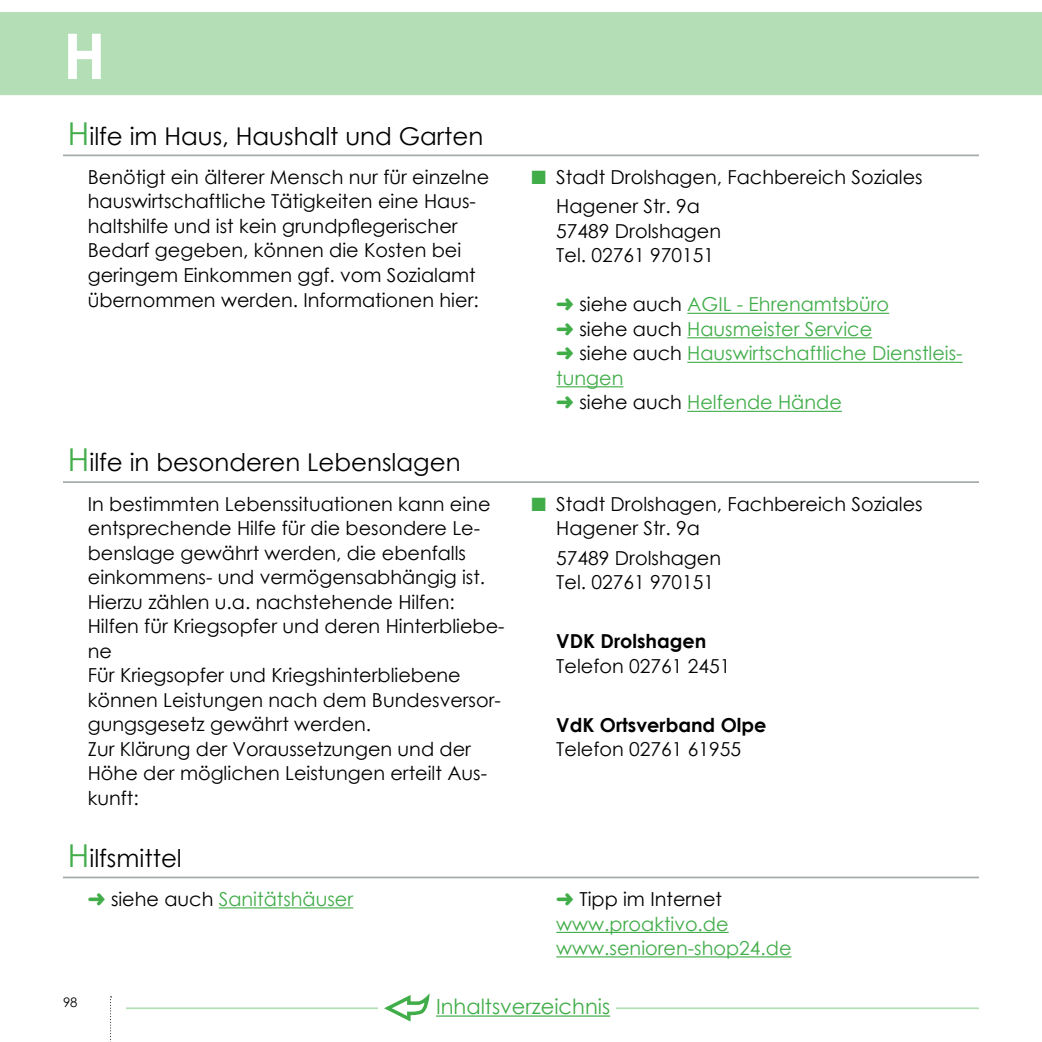
<style>
.page{position:relative;width:1042px;height:1042px;background:#fff}
.page>*{position:absolute;margin:0;border:0;box-sizing:border-box;transform-origin:0 0}
.Buchstabe{font:700 63px "Century Gothic";color:#fff}
.Subline_1{font:24.5px "Century Gothic";color:#000}
.t1{font:21px "Century Gothic";color:#41ad49}
.Fleßtext_11pt{font:19.25px/24.5px "Century Gothic";color:#000}
.Fleßtext_11pt-2{font:19.25px/24.5px "Century Gothic";color:#41ad49}
.Subline_3{font:700 19.25px "Century Gothic";color:#000}
.t2{font:13.12px "Century Gothic";color:#000}
.s1{font-size:31.5px;color:#41ad49}
.s2{color:#41ad49}
.s3{color:#000}
</style>
<div class="page">
<svg style="left:110px;top:996px;width:2px;height:46px"></svg>
<div style="left:0;top:12px;width:1042px;height:83px;background:#b3deb6"></div>
<hr style="left:126px;top:1007px;width:853px;height:2px;background:#41ad49">
<div style="left:378px;top:991px;width:54px;height:35px;background:#fff"></div>
<div style="left:431px;top:998px;width:184px;height:16px;background:#fff"></div>
<hr style="left:436px;top:1015px;width:174px;height:1px;background:#41ad49">
<svg style="left:384px;top:993px;width:46px;height:29px"></svg>
<hr style="left:63px;top:154px;width:916px;height:2px;background:#a5acab">
<hr style="left:687px;top:313px;width:202px;height:1px;background:#41ad49">
<hr style="left:687px;top:337px;width:185px;height:1px;background:#41ad49">
<hr style="left:687px;top:362px;width:275px;height:1px;background:#41ad49">
<hr style="left:556px;top:386px;width:67px;height:1px;background:#41ad49">
<hr style="left:687px;top:411px;width:155px;height:1px;background:#41ad49">
<hr style="left:63px;top:481px;width:916px;height:2px;background:#a5acab">
<hr style="left:63px;top:876px;width:916px;height:2px;background:#a5acab">
<hr style="left:219px;top:907px;width:134px;height:1px;background:#41ad49">
<hr style="left:556px;top:932px;width:173px;height:1px;background:#41ad49">
<hr style="left:556px;top:956px;width:235px;height:1px;background:#41ad49">
<svg style="left:1026px;top:12px;width:16px;height:4px"></svg>
<p class="Buchstabe" style="left:63px;top:8px;width:44px">H</p>
<p class="Subline_1" style="left:68px;top:119px;width:417px"><span class="s1">H</span>ilfe im Haus, Haushalt und Garten</p>
<p class="Fleßtext_11pt" style="left:88px;top:164px;width:403px">Benötigt ein älterer Mensch nur für einzelne hauswirtschaftliche Tätigkeiten eine Haus&shy;haltshilfe und ist kein grundpflegerischer Bedarf gegeben, können die Kosten bei geringem Einkommen ggf. vom Sozialamt übernommen werden. Informationen hier:</p>
<p class="Fleßtext_11pt" style="left:531px;top:164px;width:393px"><span class="s2">■</span> Stadt Drolshagen, Fachbereich Soziales</p>
<p class="Fleßtext_11pt" style="left:556px;top:194px;width:145px">Hagener Str. 9a</p>
<p class="Fleßtext_11pt" style="left:556px;top:218px;width:166px">57489 Drolshagen</p>
<p class="Fleßtext_11pt" style="left:556px;top:243px;width:159px">Tel. 02761 970151</p>
<p class="Fleßtext_11pt-2" style="left:579px;top:292px;width:311px"><span class="s3">siehe auch</span> AGIL - Ehrenamtsbüro</p>
<p class="Fleßtext_11pt-2" style="left:579px;top:316px;width:294px"><span class="s3">siehe auch</span> Hausmeister Service</p>
<p class="Fleßtext_11pt-2" style="left:556px;top:341px;width:408px;text-indent:23px"><span class="s3">siehe auch</span> Hauswirtschaftliche Dienstleis&shy;tungen</p>
<p class="Fleßtext_11pt-2" style="left:579px;top:390px;width:264px"><span class="s3">siehe auch</span> Helfende Hände</p>
<p class="Subline_1" style="left:68px;top:445px;width:394px"><span class="s1">H</span>ilfe in besonderen Lebenslagen</p>
<p class="Fleßtext_11pt" style="left:88px;top:491px;width:404px">In bestimmten Lebenssituationen kann eine entsprechende Hilfe für die besondere Le&shy;benslage gewährt werden, die ebenfalls einkommens- und vermögensabhängig ist.<br>Hierzu zählen u.a. nachstehende Hilfen:</p>
<p class="Fleßtext_11pt" style="left:88px;top:614px;width:418px">Hilfen für Kriegsopfer und deren Hinterbliebe&shy;ne</p>
<p class="Fleßtext_11pt" style="left:88px;top:663px;width:414px">Für Kriegsopfer und Kriegshinterbliebene können Leistungen nach dem Bundesversor&shy;gungsgesetz gewährt werden.</p>
<p class="Fleßtext_11pt" style="left:88px;top:736px;width:401px">Zur Klärung der Voraussetzungen und der<br>Höhe der möglichen Leistungen erteilt Aus&shy;kunft:</p>
<p class="Fleßtext_11pt" style="left:556px;top:491px;width:368px;text-indent:-25px"><span class="s2">■</span> Stadt Drolshagen, Fachbereich Soziales<br>Hagener Str. 9a</p>
<p class="Fleßtext_11pt" style="left:556px;top:545px;width:166px">57489 Drolshagen</p>
<p class="Fleßtext_11pt" style="left:556px;top:570px;width:159px">Tel. 02761 970151</p>
<p class="Subline_3" style="left:556px;top:626px;width:152px">VDK Drolshagen</p>
<p class="Fleßtext_11pt" style="left:556px;top:653px;width:176px">Telefon 02761 2451</p>
<p class="Subline_3" style="left:556px;top:710px;width:212px">VdK Ortsverband Olpe</p>
<p class="Fleßtext_11pt" style="left:556px;top:736px;width:186px">Telefon 02761 61955</p>
<p class="Subline_1" style="left:68px;top:840px;width:115px"><span class="s1">H</span>ilfsmittel</p>
<p class="Fleßtext_11pt-2" style="left:111px;top:886px;width:244px"><span class="s3">siehe auch</span> Sanitätshäuser</p>
<p class="Fleßtext_11pt" style="left:579px;top:886px;width:144px">Tipp im Internet</p>
<p class="Fleßtext_11pt-2" style="left:556px;top:911px;width:174px">www.proaktivo.de</p>
<p class="Fleßtext_11pt-2" style="left:556px;top:935px;width:237px">www.senioren-shop24.de</p>
<p class="t2" style="left:63px;top:993px;width:16px">98</p>
<p class="t1" style="left:436px;top:992px;width:176px">Inhaltsverzeichnis</p>
</div>
